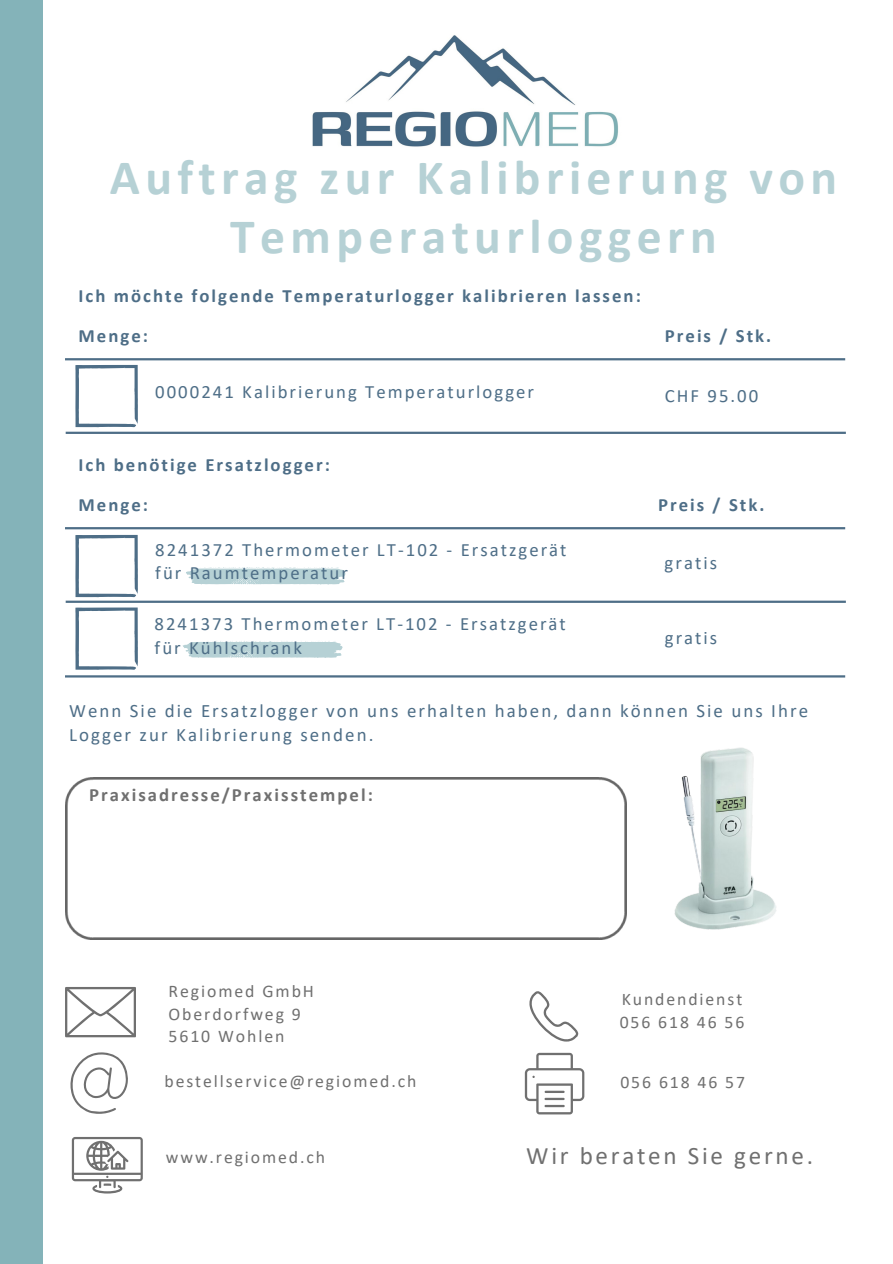
<style>
.page{position:relative;width:893px;height:1264px;background:#fff}
.page>*{position:absolute;margin:0;border:0;box-sizing:border-box;transform-origin:0 0}
.t1{font:700 49.65px/58.5px "Calibri";letter-spacing:.11em;color:#b6d1d5;text-align:center}
.t2{font:25.2px "Calibri";letter-spacing:.11em;color:#707070}
.t3{font:18.9px/23.7px "Calibri";letter-spacing:.11em;color:#4e6e87}
.t4{font:18.75px "Calibri";letter-spacing:.11em;color:#4e6e87}
.t5{font:700 18.75px "Calibri";letter-spacing:.11em;color:#4e6e87}
.t6{font:700 18.75px "Calibri";letter-spacing:.11em;color:#707070}
.t7{font:17.7px "Calibri";letter-spacing:.11em;color:#707070}
</style>
<div class="page">
<div style="left:0;top:0;width:43px;height:1263px;background:#84b3b9"></div>
<img style="left:312px;top:35px;width:306px;height:112px">
<hr style="left:65px;top:358px;width:780px;height:2px;background:#4e6e87">
<hr style="left:66px;top:431px;width:779px;height:3px;background:#4e6e87">
<hr style="left:65px;top:527px;width:780px;height:2px;background:#4e6e87">
<hr style="left:66px;top:600px;width:779px;height:3px;background:#4e6e87">
<svg style="left:65px;top:987px;width:71px;height:50px"></svg>
<svg style="left:70px;top:1052px;width:58px;height:62px"></svg>
<svg style="left:525px;top:1052px;width:59px;height:62px"></svg>
<svg style="left:529px;top:991px;width:50px;height:50px"></svg>
<svg style="left:72px;top:1137px;width:71px;height:56px"></svg>
<img style="left:674px;top:747px;width:102px;height:183px">
<img style="left:66px;top:777px;width:560px;height:162px">
<hr style="left:65px;top:675px;width:780px;height:2px;background:#4e6e87">
<svg style="left:182px;top:641px;width:160px;height:17px;background:#bfd7da"></svg>
<svg style="left:186px;top:567px;width:159px;height:18px;background:#c2d9dc"></svg>
<svg style="left:75px;top:365px;width:63px;height:62px"></svg>
<svg style="left:75px;top:535px;width:63px;height:62px"></svg>
<svg style="left:75px;top:607px;width:63px;height:62px"></svg>
<p class="t1" style="left:110px;top:152px;width:728px">Auftrag zur Kalibrierung von<br>Temperaturloggern</p>
<h4 class="t5" style="left:79px;top:288px;width:563px">Ich möchte folgende Temperaturlogger kalibrieren lassen:</h4>
<p class="t5" style="left:79px;top:328px;width:71px">Menge:</p>
<p class="t5" style="left:664px;top:328px;width:108px">Preis / Stk.</p>
<h4 class="t4" style="left:155px;top:384px;width:380px">0000241 Kalibrierung Temperaturlogger</h4>
<p class="t4" style="left:664px;top:388px;width:95px">CHF 95.00</p>
<p class="t5" style="left:79px;top:457px;width:253px">Ich benötige Ersatzlogger:</p>
<p class="t5" style="left:79px;top:497px;width:71px">Menge:</p>
<p class="t5" style="left:658px;top:497px;width:108px">Preis / Stk.</p>
<p class="t4" style="left:155px;top:541px;width:413px">8241372 Thermometer LT-102 - Ersatzgerät</p>
<p class="t4" style="left:155px;top:565px;width:194px">für Raumtemperatur</p>
<h4 class="t4" style="left:155px;top:616px;width:413px">8241373 Thermometer LT-102 - Ersatzgerät</h4>
<h4 class="t4" style="left:155px;top:640px;width:149px">für Kühlschrank</h4>
<p class="t4" style="left:664px;top:555px;width:54px">gratis</p>
<p class="t4" style="left:664px;top:629px;width:54px">gratis</p>
<h3 class="t3" style="left:69px;top:700px;width:740px">Wenn Sie die Ersatzlogger von uns erhalten haben, dann können Sie uns Ihre<br>Logger zur Kalibrierung senden.</h3>
<p class="t6" style="left:89px;top:787px;width:285px">Praxisadresse/Praxisstempel:</p>
<p class="t7" style="left:168px;top:984px;width:147px">Regiomed GmbH</p>
<h4 class="t7" style="left:168px;top:1006px;width:134px">Oberdorfweg 9</h4>
<p class="t7" style="left:168px;top:1029px;width:117px">5610 Wohlen</p>
<p class="t7" style="left:164px;top:1073px;width:253px">bestellservice@regiomed.ch</p>
<p class="t7" style="left:166px;top:1149px;width:161px">www.regiomed.ch</p>
<p class="t7" style="left:621px;top:992px;width:122px">Kundendienst</p>
<p class="t7" style="left:619px;top:1014px;width:126px">056 618 46 56</p>
<p class="t7" style="left:620px;top:1074px;width:126px">056 618 46 57</p>
<p class="t2" style="left:526px;top:1145px;width:288px">Wir beraten Sie gerne.</p>
</div>
